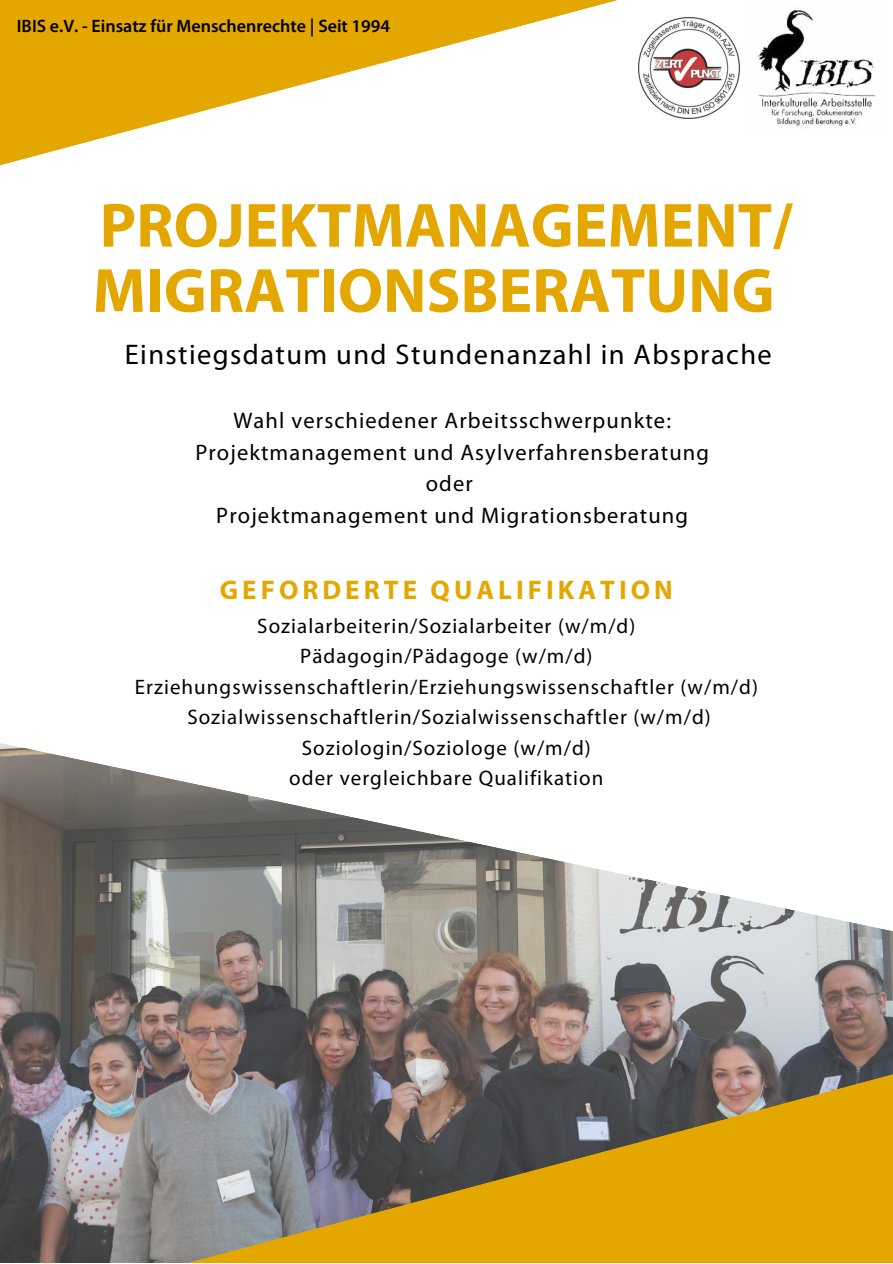
<style>
.page{position:relative;width:893px;height:1264px;background:#fff}
.page>*{position:absolute;margin:0;border:0;box-sizing:border-box;transform-origin:0 0}
.t1{font:700 63px/65.2px "Myriad Pro";color:#e4a700}
.t2{font:28.5px "Myriad Pro";letter-spacing:.05em;color:#000}
.t3{font:700 27px "Myriad Pro";letter-spacing:.15em;color:#e4a700}
.t4{font:22.5px/31.5px "Myriad Pro";letter-spacing:.05em;color:#000;text-align:center}
.t5{font:21px/30.3px "Myriad Pro";letter-spacing:.05em;color:#000;text-align:center}
.t6{font:600 18px "Myriad Pro";color:#000}
</style>
<div class="page">
<img style="left:0;top:940px;width:892px;height:322px">
<svg style="left:89px;top:1031px;width:803px;height:231px;background:#9d8349"></svg>
<svg style="left:0;top:743px;width:892px;height:197px"></svg>
<svg style="left:0;top:0;width:740px;height:166px"></svg>
<img style="left:758px;top:9px;width:118px;height:119px">
<img style="left:638px;top:17px;width:101px;height:101px">
<div style="left:622px;top:968px;width:35px;height:19px;background:#51545b"></div>
<p class="t6" style="left:17px;top:15px;width:375px">IBIS e.V. - Einsatz für Menschenrechte | Seit 1994</p>
<h1 class="t1" style="left:93px;top:191px;width:701px">PROJEKTMANAGEMENT/<br>MIGRATIONSBERATUNG</h1>
<h2 class="t2" style="left:125px;top:337px;width:648px">Einstiegsdatum und Stundenanzahl in Absprache</h2>
<p class="t4" style="left:195px;top:404px;width:515px">Wahl verschiedener Arbeitsschwerpunkte:<br>Projektmanagement und Asylverfahrensberatung oder<br>Projektmanagement und Migrationsberatung</p>
<p class="t3" style="left:220px;top:572px;width:454px">GEFORDERTE QUALIFIKATION</p>
<p class="t5" style="left:135px;top:610px;width:624px">Sozialarbeiterin/Sozialarbeiter (w/m/d)<br>Pädagogin/Pädagoge (w/m/d)<br>Erziehungswissenschaftlerin/Erziehungswissenschaftler (w/m/d)<br>Sozialwissenschaftlerin/Sozialwissenschaftler (w/m/d)<br>Soziologin/Soziologe (w/m/d)<br>oder vergleichbare Qualifikation</p>
</div>
